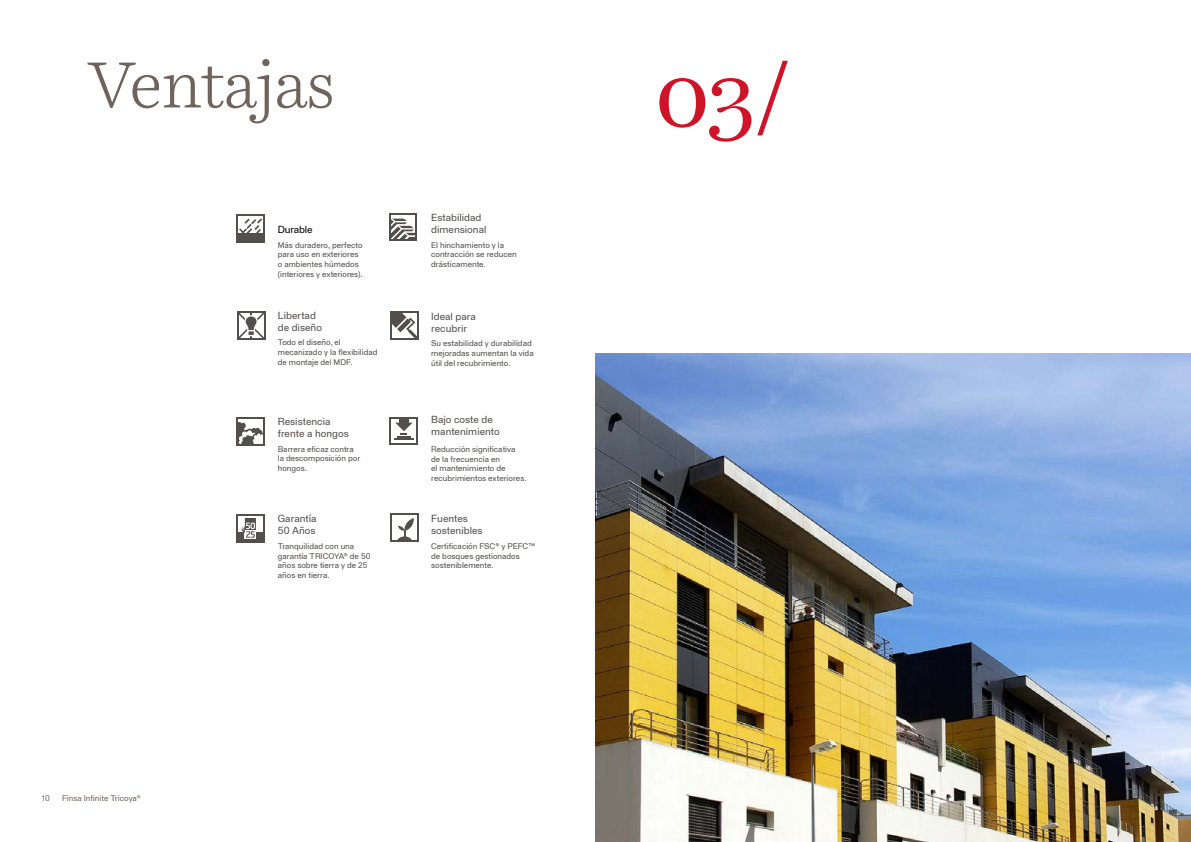
<style>
.page{position:relative;width:1191px;height:842px;background:#fff}
.page>*{position:absolute;margin:0;border:0;box-sizing:border-box;transform-origin:0 0}
.t1{font:90px "Harrietv 2 Text";color:#ce1428}
.t2{font:300 66px "Harrietv 2 Text";letter-spacing:-.02em;color:#70635b}
.t3{font:10px/12px "Staff Grotesk";color:#514e4c}
.t4{font:10px "Staff Grotesk";letter-spacing:-.02em;color:#000}
.t5{font:8px/9.6px "Staff Grotesk";color:#514e4c}
.t6{font:8px "Staff Grotesk";color:#70635b}
</style>
<div class="page">
<img style="left:595px;top:353px;width:596px;height:489px">
<div style="left:390px;top:311px;width:28px;height:29px;background:#524f4d"></div>
<svg style="left:392px;top:313px;width:25px;height:25px"></svg>
<div style="left:390px;top:417px;width:28px;height:28px;background:linear-gradient(to right,#524f4d,#524f4d)"></div>
<div style="left:392px;top:419px;width:24px;height:23px;background:#fff"></div>
<div style="left:399px;top:417px;width:9px;height:7px;background:#524f4d"></div>
<svg style="left:394px;top:423px;width:20px;height:17px"></svg>
<div style="left:236px;top:215px;width:28px;height:28px;background:#524f4d"></div>
<div style="left:238px;top:217px;width:25px;height:16px;background:#fff"></div>
<svg style="left:239px;top:218px;width:23px;height:15px"></svg>
<div style="left:237px;top:312px;width:28px;height:28px;background:#524f4d"></div>
<svg style="left:239px;top:313px;width:25px;height:25px"></svg>
<div style="left:236px;top:515px;width:28px;height:28px;background:linear-gradient(to right,#524f4d,#524f4d)"></div>
<div style="left:238px;top:517px;width:25px;height:24px;background:#fff"></div>
<div style="left:237px;top:532px;width:27px;height:9px;background:#524f4d"></div>
<svg style="left:241px;top:518px;width:15px;height:21px"></svg>
<svg style="left:389px;top:214px;width:28px;height:27px"></svg>
<svg style="left:391px;top:216px;width:24px;height:3px"></svg>
<svg style="left:391px;top:219px;width:24px;height:21px"></svg>
<svg style="left:236px;top:418px;width:28px;height:28px"></svg>
<div style="left:238px;top:419px;width:24px;height:25px;background:#fff"></div>
<svg style="left:238px;top:422px;width:24px;height:22px"></svg>
<div style="left:390px;top:514px;width:29px;height:28px;background:#524f4d"></div>
<div style="left:392px;top:515px;width:25px;height:25px;background:#fff"></div>
<svg style="left:397px;top:518px;width:17px;height:22px"></svg>
<h2 class="t2" style="left:88px;top:40px;width:249px">Ventajas</h2>
<p class="t4" style="left:278px;top:223px;width:36px">Durable</p>
<p class="t3" style="left:431px;top:211px;width:57px">Estabilidad dimensional</p>
<p class="t5" style="left:278px;top:240px;width:86px">Más duradero, perfecto para uso en exteriores o ambientes húmedos (interiores y exteriores).</p>
<p class="t5" style="left:431px;top:240px;width:87px">El hinchamiento y la contracción se reducen drásticamente.</p>
<p class="t6" style="left:42px;top:793px;width:9px">10</p>
<p class="t6" style="left:62px;top:793px;width:80px">Finsa Infinite Tricoya®</p>
<p class="t3" style="left:278px;top:309px;width:46px">Libertad de diseño</p>
<p class="t3" style="left:431px;top:310px;width:46px">Ideal para recubrir</p>
<p class="t5" style="left:278px;top:338px;width:101px">Todo el diseño, el mecanizado y la flexibilidad de montaje del MDF.</p>
<p class="t5" style="left:431px;top:339px;width:104px">Su estabilidad y durabilidad mejoradas aumentan la vida útil del recubrimiento.</p>
<p class="t3" style="left:278px;top:415px;width:72px">Resistencia frente a hongos</p>
<p class="t3" style="left:431px;top:414px;width:70px">Bajo coste de mantenimiento</p>
<p class="t5" style="left:278px;top:444px;width:84px">Barrera eficaz contra la descomposición por hongos.</p>
<p class="t5" style="left:431px;top:444px;width:97px">Reducción significativa<br>de la frecuencia en<br>el mantenimiento de recubrimientos exteriores.</p>
<p class="t3" style="left:278px;top:513px;width:40px">Garantía<br>50 Años</p>
<p class="t3" style="left:431px;top:513px;width:53px">Fuentes sostenibles</p>
<p class="t5" style="left:278px;top:541px;width:94px">Tranquilidad con una garantía TRICOYA® de 50 años sobre tierra y de 25 años en tierra.</p>
<p class="t5" style="left:431px;top:541px;width:105px">Certificación FSC® y PEFC™ de bosques gestionados sosteniblemente.</p>
<h1 class="t1" style="left:655px;top:35px;width:139px">03/</h1>
</div>
